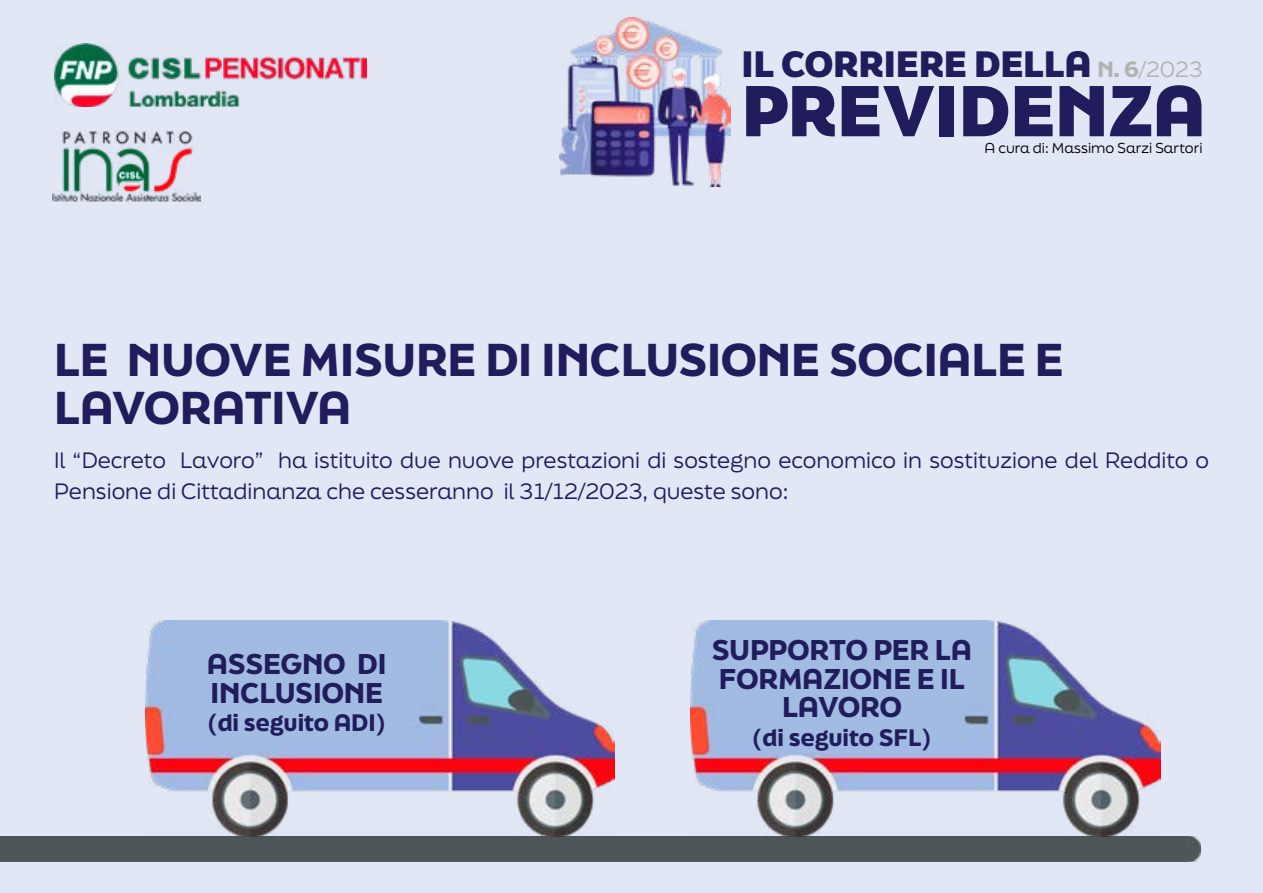
<style>
.page{position:relative;width:1263px;height:893px;background:#e2e7f6}
.page>*{position:absolute;margin:0;border:0;box-sizing:border-box;transform-origin:0 0}
.t1{font:800 67.95px "Final Six";color:#211d5c}
.t2{font:900 43.5px/48px "Final Six";color:#211d5c}
.t3{font:800 34.65px "Final Six";color:#211d5c}
.t4{font:900 27px/28.5px "Final Six";color:#211d5c}
.t5{font:900 22.5px "Final Six";color:#211d5c}
.t6{font:21px/31.5px "Final Six";color:#211d5c}
.t7{font:20.85px "Final Six";color:#b3b2b2}
.t8{font:13.65px "Final Six";color:#000}
.s1{font-weight:900}
</style>
<div class="page">
<img style="left:54px;top:44px;width:312px;height:63px">
<img style="left:52px;top:131px;width:148px;height:70px">
<img style="left:560px;top:18px;width:170px;height:169px">
<div style="left:0;top:836px;width:1200px;height:25px;background:#4e5558"></div>
<img style="left:145px;top:621px;width:470px;height:215px">
<img style="left:691px;top:621px;width:469px;height:215px">
<h3 class="t3" style="left:741px;top:39px;width:352px">IL CORRIERE DELLA</h3>
<h1 class="t1" style="left:741px;top:61px;width:466px">PREVIDENZA</h1>
<p class="t8" style="left:984px;top:137px;width:220px">A cura di: Massimo Sarzi Sartori</p>
<p class="t7" style="left:1097px;top:54px;width:107px"><span class="s1">N. 6</span>/2023</p>
<p class="t2" style="left:54px;top:334px;width:1011px">LE NUOVE MISURE DI INCLUSIONE SOCIALE E<br>LAVORATIVA</p>
<p class="t6" style="left:54px;top:444px;width:1157px">Il “Decreto Lavoro” ha istituito due nuove prestazioni di sostegno economico in sostituzione del Reddito o<br>Pensione di Cittadinanza che cesseranno il 31/12/2023, queste sono:</p>
<p class="t4" style="left:207px;top:649px;width:181px">ASSEGNO DI<br>INCLUSIONE</p>
<p class="t5" style="left:207px;top:706px;width:180px">(di seguito ADI)</p>
<p class="t4" style="left:712px;top:635px;width:262px;text-align:center">SUPPORTO PER LA<br>FORMAZIONE E IL<br>LAVORO</p>
<p class="t5" style="left:752px;top:721px;width:181px">(di seguito SFL)</p>
</div>
